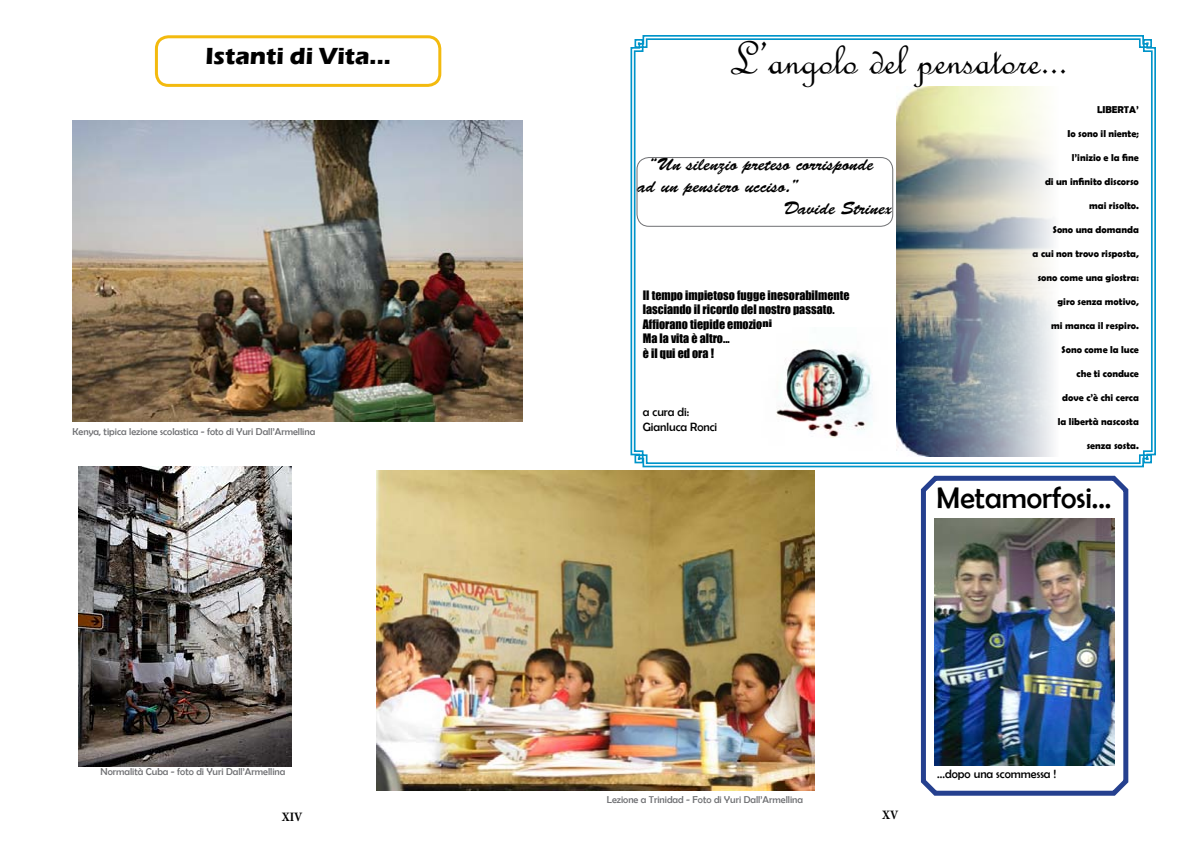
<style>
.page{position:relative;width:1191px;height:842px;background:#fff}
.page>*{position:absolute;margin:0;border:0;box-sizing:border-box;transform-origin:0 0}
.t1{font:48px "French Script";color:#000}
.t2{font:30px "Berlin Sans FB";color:#000}
.t3{font:700 24px "Eras ITC";color:#000}
.t4{font:18px "Brush Script Std";color:#000}
.t5{font:700 condensed 13px "Minion Pro";color:#000}
.t6{font:12px/14.4px "Impact";color:#000}
.t7{font:12px/14.4px "Berlin Sans FB";color:#000}
.t8{font:700 10px "Berlin Sans FB Demi";color:#000}
.t9{font:10px "Berlin Sans FB";color:#6f7073}
</style>
<div class="page">
<svg style="left:630px;top:35px;width:526px;height:433px"></svg>
<svg style="left:633px;top:38px;width:520px;height:427px"></svg>
<img style="left:896px;top:87px;width:256px;height:370px">
<div style="left:636px;top:157px;width:257px;height:70px;border:1px solid #6f7073;border-radius:12px"></div>
<img style="left:762px;top:327px;width:125px;height:123px">
<div style="left:155px;top:35px;width:286px;height:52px;border:3px solid #f3ba0e;border-radius:12px"></div>
<img style="left:73px;top:121px;width:450px;height:300px">
<img style="left:79px;top:466px;width:213px;height:300px">
<img style="left:920px;top:475px;width:209px;height:321px">
<img style="left:376px;top:471px;width:438px;height:320px">
<h3 class="t3" style="left:205px;top:43px;width:187px">Istanti di Vita...</h3>
<p class="t9" style="left:73px;top:426px;width:244px">Kenya, tipica lezione scolastica - foto di Yuri Dall’Armellina</p>
<p class="t9" style="left:100px;top:766px;width:186px">Normalità Cuba - foto di Yuri Dall’Armellina</p>
<h1 class="t1" style="left:729px;top:29px;width:340px">L’angolo del pensatore...</h1>
<h3 class="t4" style="left:648px;top:154px;width:227px">“Un silenzio preteso corrisponde</h3>
<h3 class="t4" style="left:637px;top:176px;width:163px">ad un pensiero ucciso.”</h3>
<h3 class="t4" style="left:784px;top:198px;width:109px">Davide Strinex</h3>
<p class="t6" style="left:643px;top:288px;width:208px">Il tempo impietoso fugge inesorabilmente lasciando il ricordo del nostro passato.<br>Affiorano tiepide emozioni.<br>Ma la vita è altro...<br>è il qui ed ora !</p>
<p class="t7" style="left:643px;top:405px;width:76px">a cura di:<br>Gianluca Ronci</p>
<p class="t8" style="left:1097px;top:104px;width:43px">LIBERTA’</p>
<p class="t8" style="left:1067px;top:128px;width:73px">Io sono il niente;</p>
<p class="t8" style="left:1071px;top:152px;width:69px">l’inizio e la fine</p>
<p class="t8" style="left:1045px;top:176px;width:95px">di un infinito discorso</p>
<p class="t8" style="left:1089px;top:200px;width:51px">mai risolto.</p>
<p class="t8" style="left:1052px;top:224px;width:88px">Sono una domanda</p>
<p class="t8" style="left:1032px;top:248px;width:108px">a cui non trovo risposta,</p>
<p class="t8" style="left:1037px;top:272px;width:103px">sono come una giostra:</p>
<p class="t8" style="left:1057px;top:296px;width:83px">giro senza motivo,</p>
<p class="t8" style="left:1051px;top:320px;width:89px">mi manca il respiro.</p>
<p class="t8" style="left:1061px;top:344px;width:79px">Sono come la luce</p>
<p class="t8" style="left:1076px;top:368px;width:64px">che ti conduce</p>
<p class="t8" style="left:1062px;top:392px;width:78px">dove c’è chi cerca</p>
<p class="t8" style="left:1057px;top:416px;width:83px">la libertà nascosta</p>
<p class="t8" style="left:1086px;top:440px;width:54px">senza sosta.</p>
<h2 class="t2" style="left:936px;top:481px;width:176px">Metamorfosi...</h2>
<p class="t9" style="left:607px;top:794px;width:198px">Lezione a Trinidad - Foto di Yuri Dall’Armellina</p>
<p class="t7" style="left:937px;top:766px;width:121px">...dopo una scommessa !</p>
<h3 class="t5" style="left:282px;top:808px;width:22px">XIV</h3>
<h3 class="t5" style="left:882px;top:806px;width:18px">XV</h3>
</div>
